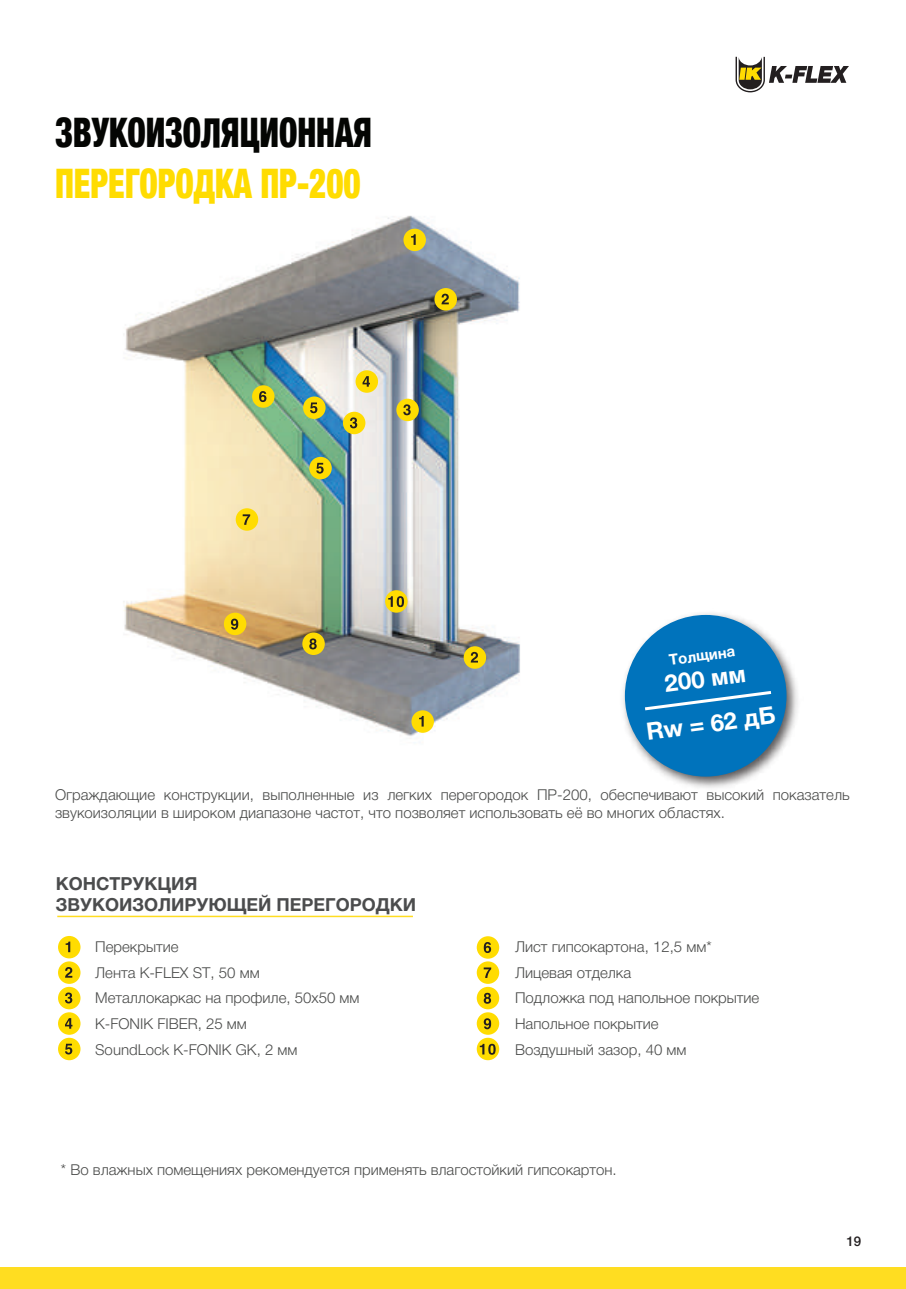
<style>
.page{position:relative;width:906px;height:1289px;background:#fff}
.page>*{position:absolute;margin:0;border:0;box-sizing:border-box;transform-origin:0 0}
.t1{font:900 condensed 40.65px "Helvetica Neue";color:#040503;scale:.81 1}
.t2{font:900 condensed 40.65px "Helvetica Neue";color:#ffdc01;scale:.81 1}
.t3{font:700 24px/44.8px "Helvetica Neue Cyr";color:#fff;text-align:center}
.t4{font:700 18px/21.6px "Helvetica Neue Cyr";color:#4b4c4d}
.t5{font:300 15px/25.5px "Helvetica Neue Cyr";color:#494a49}
.t6{font:700 15px "Helvetica Neue Cyr";color:#fff}
.t7{font:500 13.5px "Helvetica Neue Cyr";color:#231f20}
</style>
<div class="page">
<img style="left:123px;top:215px;width:397px;height:521px">
<div style="left:403px;top:229px;width:23px;height:22px;background:#ffdc01;border-radius:50%"></div>
<svg style="left:411px;top:234px;width:5px;height:11px"></svg>
<div style="left:434px;top:288px;width:23px;height:22px;background:#ffdc01;border-radius:50%"></div>
<svg style="left:441px;top:294px;width:8px;height:10px"></svg>
<div style="left:355px;top:370px;width:23px;height:23px;background:#ffdc01;border-radius:50%"></div>
<svg style="left:362px;top:376px;width:8px;height:10px"></svg>
<div style="left:411px;top:710px;width:23px;height:22px;background:#ffdc01;border-radius:50%"></div>
<svg style="left:419px;top:716px;width:5px;height:10px"></svg>
<div style="left:396px;top:398px;width:23px;height:23px;background:#ffdc01;border-radius:50%"></div>
<svg style="left:403px;top:404px;width:8px;height:11px"></svg>
<div style="left:343px;top:412px;width:22px;height:22px;background:#ffdc01;border-radius:50%"></div>
<svg style="left:350px;top:417px;width:7px;height:11px"></svg>
<div style="left:252px;top:385px;width:22px;height:23px;background:#ffdc01;border-radius:50%"></div>
<svg style="left:259px;top:391px;width:7px;height:11px"></svg>
<div style="left:236px;top:508px;width:22px;height:22px;background:#ffdc01;border-radius:50%"></div>
<svg style="left:243px;top:514px;width:7px;height:11px"></svg>
<div style="left:302px;top:632px;width:23px;height:23px;background:#ffdc01;border-radius:50%"></div>
<svg style="left:309px;top:638px;width:8px;height:11px"></svg>
<div style="left:464px;top:646px;width:22px;height:22px;background:#ffdc01;border-radius:50%"></div>
<svg style="left:471px;top:652px;width:7px;height:10px"></svg>
<div style="left:224px;top:612px;width:22px;height:23px;background:#ffdc01;border-radius:50%"></div>
<svg style="left:231px;top:618px;width:7px;height:11px"></svg>
<div style="left:385px;top:590px;width:22px;height:22px;background:#ffdc01;border-radius:50%"></div>
<svg style="left:388px;top:596px;width:16px;height:11px"></svg>
<div style="left:309px;top:457px;width:23px;height:22px;background:#ffdc01;border-radius:50%"></div>
<svg style="left:316px;top:463px;width:7px;height:10px"></svg>
<div style="left:303px;top:396px;width:22px;height:23px;background:#ffdc01;border-radius:50%"></div>
<svg style="left:310px;top:402px;width:7px;height:11px"></svg>
<div style="left:0;top:1266px;width:906px;height:22px;background:#ffdd21"></div>
<svg style="left:735px;top:57px;width:114px;height:35px"></svg>
<img style="left:623px;top:613px;width:175px;height:175px">
<div style="left:625px;top:615px;width:161px;height:161px;background:#0073bc;border-radius:50%"></div>
<svg style="left:645px;top:691px;width:127px;height:20px"></svg>
<div style="left:58px;top:935px;width:22px;height:23px;background:#ffdc01;border-radius:50%"></div>
<svg style="left:66px;top:941px;width:4px;height:11px"></svg>
<div style="left:58px;top:961px;width:22px;height:22px;background:#ffdc01;border-radius:50%"></div>
<svg style="left:65px;top:967px;width:7px;height:10px"></svg>
<div style="left:58px;top:986px;width:22px;height:23px;background:#ffdc01;border-radius:50%"></div>
<svg style="left:65px;top:992px;width:7px;height:11px"></svg>
<div style="left:58px;top:1012px;width:22px;height:22px;background:#ffdc01;border-radius:50%"></div>
<svg style="left:65px;top:1018px;width:7px;height:10px"></svg>
<div style="left:58px;top:1037px;width:22px;height:23px;background:#ffdc01;border-radius:50%"></div>
<svg style="left:65px;top:1043px;width:7px;height:11px"></svg>
<div style="left:477px;top:936px;width:22px;height:22px;background:#ffdc01;border-radius:50%"></div>
<svg style="left:484px;top:942px;width:7px;height:11px"></svg>
<div style="left:477px;top:961px;width:22px;height:22px;background:#ffdc01;border-radius:50%"></div>
<svg style="left:484px;top:967px;width:7px;height:10px"></svg>
<div style="left:477px;top:986px;width:22px;height:23px;background:#ffdc01;border-radius:50%"></div>
<svg style="left:484px;top:992px;width:7px;height:11px"></svg>
<div style="left:477px;top:1012px;width:22px;height:22px;background:#ffdc01;border-radius:50%"></div>
<svg style="left:484px;top:1018px;width:7px;height:11px"></svg>
<hr style="left:57px;top:915px;width:356px;height:2px;background:#ffdd21">
<div style="left:477px;top:1037px;width:22px;height:23px;background:#ffdc01;border-radius:50%"></div>
<svg style="left:480px;top:1043px;width:15px;height:11px"></svg>
<h1 class="t1" style="left:55px;top:108px;width:392px">ЗВУКОИЗОЛЯЦИОННАЯ</h1>
<h1 class="t2" style="left:55px;top:158px;width:379px">ПЕРЕГОРОДКА ПР-200</h1>
<p class="t6" style="left:668px;top:651px;width:68px;rotate:-7deg">Толщина</p>
<h2 class="t3" style="left:638px;top:664px;width:131px;rotate:-7deg">200 мм<br>Rw = 62 дБ</h2>
<p class="t5" style="left:55px;top:785px;width:796px;line-height:18px">Ограждающие конструкции, выполненные из легких перегородок ПР-200, обеспечивают высокий показатель звукоизоляции в широком диапазоне частот, что позволяет использовать её во многих областях.</p>
<p class="t4" style="left:56px;top:872px;width:362px">КОНСТРУКЦИЯ<br>ЗВУКОИЗОЛИРУЮЩЕЙ ПЕРЕГОРОДКИ</p>
<p class="t5" style="left:95px;top:934px;width:266px">Перекрытие<br>Лента K-FLEX ST, 50 мм<br>Металлокаркас на профиле, 50х50 мм<br>K-FONIK FIBER, 25 мм<br>SoundLock K-FONIK GK, 2 мм</p>
<p class="t5" style="left:515px;top:934px;width:246px">Лист гипсокартона, 12,5 мм*<br>Лицевая отделка<br>Подложка под напольное покрытие<br>Напольное покрытие<br>Воздушный зазор, 40 мм</p>
<p class="t5" style="left:61px;top:1156px;width:557px">* Во влажных помещениях рекомендуется применять влагостойкий гипсокартон.</p>
<p class="t7" style="left:846px;top:1233px;width:17px">19</p>
</div>
